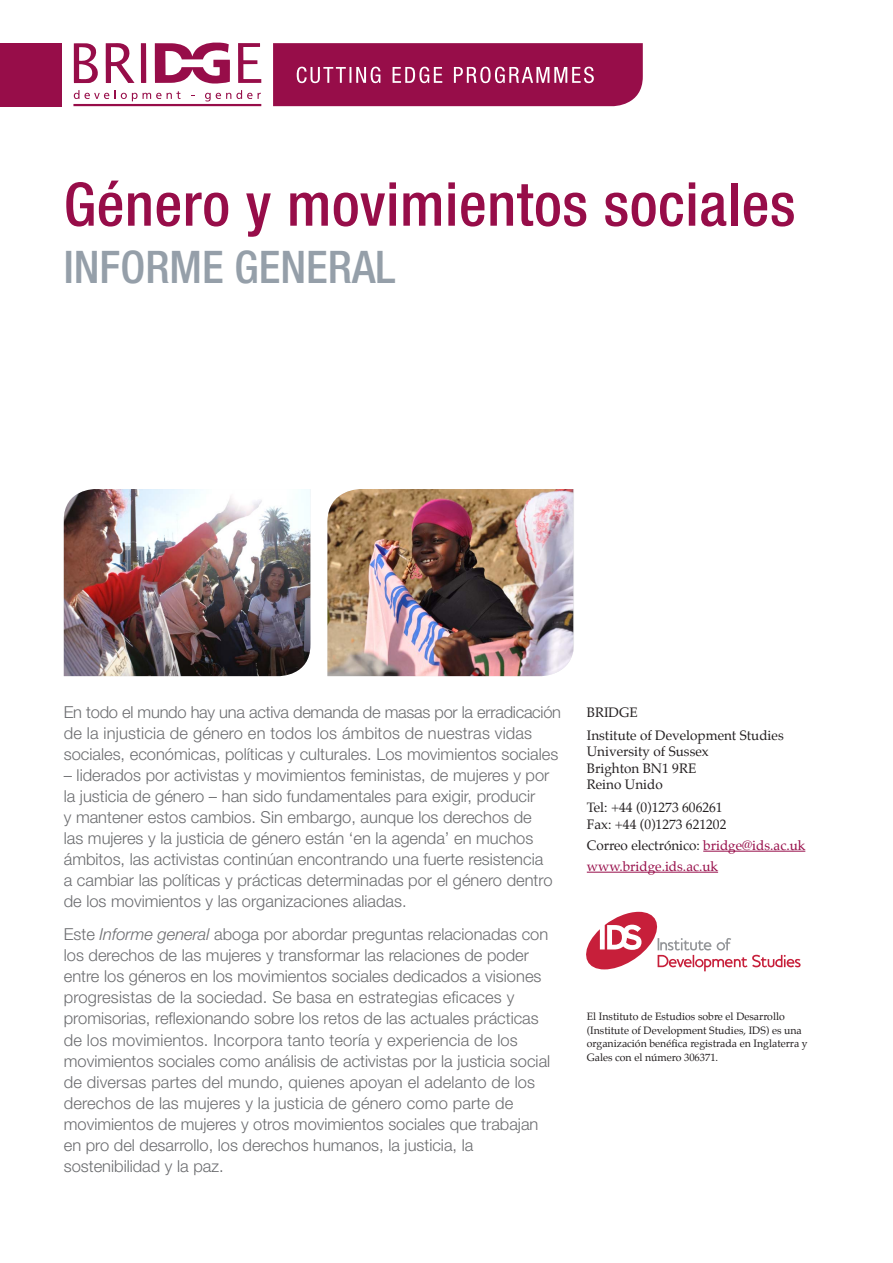
<style>
.page{position:relative;width:893px;height:1263px;background:#fff}
.page>*{position:absolute;margin:0;border:0;box-sizing:border-box;transform-origin:0 0}
.t1{font:500 condensed 60px "Helvetica Neue LT Std";letter-spacing:.01em;color:#970d49}
.t2{font:500 condensed 45px "Helvetica Neue LT Std";color:#959fa9}
._11pt_Palatino_BodyC{font:300 16.5px/21px "Helvetica Neue LT Std";color:#6c6d70}
._9pt_Palatino_body_c{font:13.5px/16.5px "Palatino";color:#231f20}
._9pt_Palatino_body_c-2{font:13.5px/21px "Palatino";color:#970d49}
._7pt_Palatino_body_c{font:10.5px/13.5px "Palatino";color:#231f20}
.s1{font-style:italic}
.s2{color:#231f20}
</style>
<div class="page">
<svg style="left:586px;top:912px;width:215px;height:59px"></svg>
<img style="left:64px;top:489px;width:246px;height:187px">
<img style="left:327px;top:489px;width:246px;height:187px">
<hr style="left:703px;top:851px;width:102px;height:1px;background:#970d49">
<hr style="left:587px;top:872px;width:131px;height:1px;background:#970d49">
<div style="left:0;top:43px;width:62px;height:63px;background:#970d49"></div>
<svg style="left:155px;top:43px;width:75px;height:41px"></svg>
<svg style="left:238px;top:43px;width:23px;height:40px"></svg>
<svg style="left:106px;top:43px;width:29px;height:40px"></svg>
<svg style="left:141px;top:43px;width:5px;height:40px"></svg>
<svg style="left:74px;top:43px;width:24px;height:40px"></svg>
<hr style="left:73px;top:104px;width:188px;height:2px;background:#970d49">
<svg style="left:74px;top:90px;width:35px;height:9px"></svg>
<svg style="left:115px;top:90px;width:66px;height:11px"></svg>
<svg style="left:205px;top:90px;width:56px;height:11px"></svg>
<svg style="left:273px;top:43px;width:370px;height:63px"></svg>
<p class="t1" style="left:64px;top:169px;width:733px">Género y movimientos sociales</p>
<p class="t2" style="left:64px;top:240px;width:333px">INFORME GENERAL</p>
<p class="_11pt_Palatino_BodyC" style="left:64px;top:701px;width:499px">En todo el mundo hay una activa demanda de masas por la erradicación de la injusticia de género en todos los ámbitos de nuestras vidas sociales, económicas, políticas y culturales. Los movimientos sociales</p>
<p class="_11pt_Palatino_BodyC" style="left:64px;top:764px;width:490px">– liderados por activistas y movimientos feministas, de mujeres y por la justicia de género – han sido fundamentales para exigir, producir<br>y mantener estos cambios. Sin embargo, aunque los derechos de las mujeres y la justicia de género están ‘en la agenda’ en muchos ámbitos, las activistas continúan encontrando una fuerte resistencia a cambiar las políticas y prácticas determinadas por el género dentro de los movimientos y las organizaciones aliadas.</p>
<p class="_11pt_Palatino_BodyC" style="left:64px;top:924px;width:488px">Este <span class="s1">Informe general</span> aboga por abordar preguntas relacionadas con los derechos de las mujeres y transformar las relaciones de poder entre los géneros en los movimientos sociales dedicados a visiones progresistas de la sociedad. Se basa en estrategias eficaces y promisorias, reflexionando sobre los retos de las actuales prácticas de los movimientos. Incorpora tanto teoría y experiencia de los movimientos sociales como análisis de activistas por la justicia social de diversas partes del mundo, quienes apoyan el adelanto de los derechos de las mujeres y la justicia de género como parte de movimientos de mujeres y otros movimientos sociales que trabajan en pro del desarrollo, los derechos humanos, la justicia, la sostenibilidad y la paz.</p>
<p class="_9pt_Palatino_body_c" style="left:587px;top:704px;width:52px">BRIDGE</p>
<p class="_9pt_Palatino_body_c" style="left:587px;top:727px;width:198px">Institute of Development Studies<br>University of Sussex<br>Brighton BN1 9RE<br>Reino Unido</p>
<p class="_9pt_Palatino_body_c" style="left:587px;top:799px;width:141px">Tel: +44 (0)1273 606261<br>Fax: +44 (0)1273 621202</p>
<p class="_9pt_Palatino_body_c-2" style="left:587px;top:835px;width:220px"><span class="s2">Correo electrónico:</span> bridge@ids.ac.uk www.bridge.ids.ac.uk</p>
<p class="_7pt_Palatino_body_c" style="left:587px;top:1010px;width:222px">El Instituto de Estudios sobre el Desarrollo (Institute of Development Studies, IDS) es una organización benéfica registrada en Inglaterra y Gales con el número 306371.</p>
</div>
